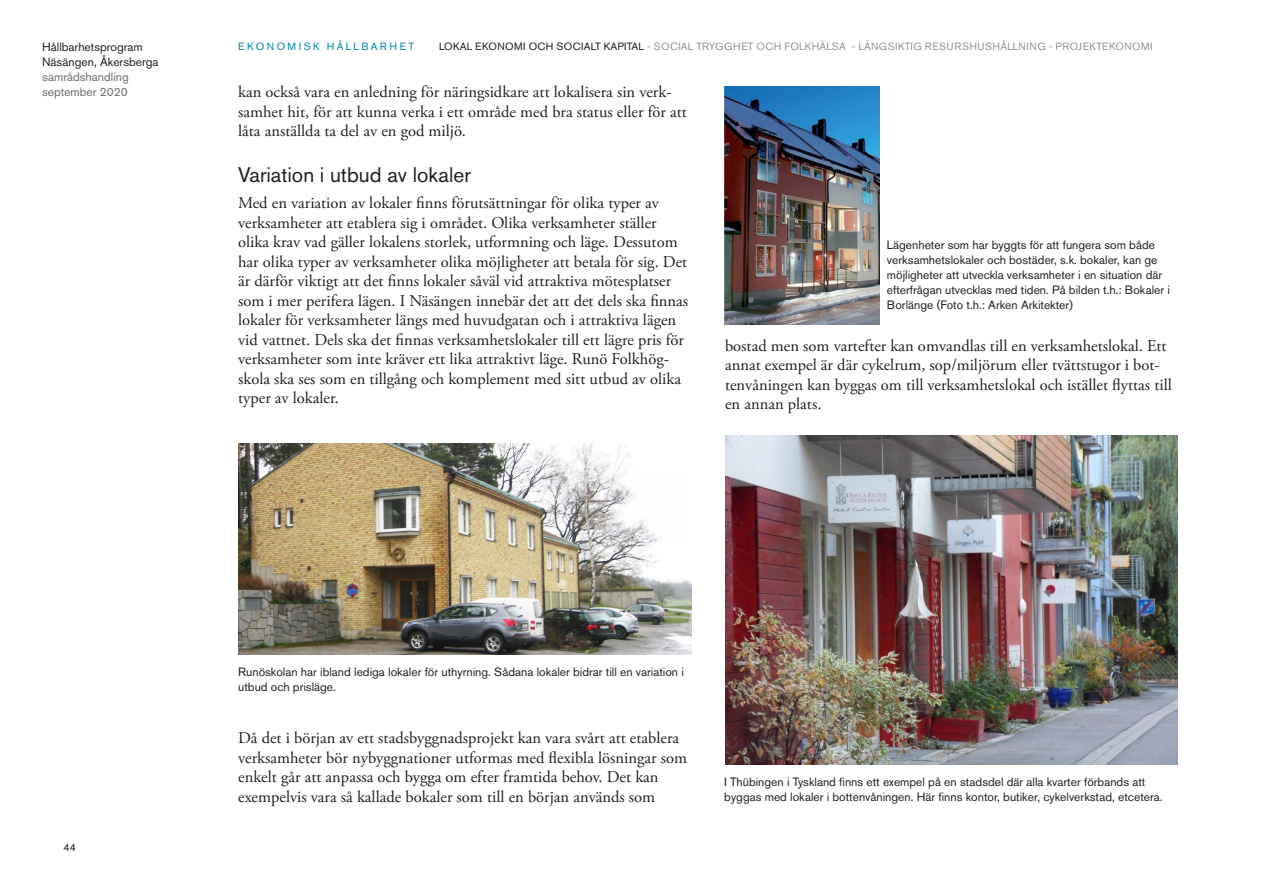
<style>
.page{position:relative;width:1263px;height:893px;background:#fff}
.page>*{position:absolute;margin:0;border:0;box-sizing:border-box;transform-origin:0 0}
.Rubrik_3{font:21px "Akzidenz Grotesk Std";color:#231f20}
.t1{font:16.5px/19.5px "Adobe Garamond Pro";color:#231f20}
.Bildtext{font:12px/15px "Akzidenz Grotesk Std";color:#231f20}
.t2{font:12px/15px "Akzidenz Grotesk Std";color:#6c6d70}
.t3{font:10.5px "Akzidenz Grotesk Std";letter-spacing:.035em;color:#939598}
.t4{font:10.5px "Akzidenz Grotesk Std";letter-spacing:.235em;color:#0087b2}
.t5{font:10.5px "Akzidenz Grotesk Std";color:#231f20}
.s1{color:#231f20}
</style>
<div class="page">
<img style="left:725px;top:86px;width:154px;height:238px">
<img style="left:238px;top:444px;width:454px;height:210px">
<img style="left:725px;top:436px;width:453px;height:328px">
<p class="Bildtext" style="left:42px;top:39px;width:118px">Hållbarhetsprogram<br>Näsängen, Åkersberga</p>
<p class="t2" style="left:42px;top:69px;width:88px">samrådshandling september 2020</p>
<p class="t4" style="left:238px;top:40px;width:178px">EKONOMISK HÅLLBARHET</p>
<p class="t3" style="left:439px;top:40px;width:715px"><span class="s1">LOKAL EKONOMI OCH SOCIALT KAPITAL</span> - SOCIAL TRYGGHET OCH FOLKHÄLSA - LÅNGSIKTIG RESURSHUSHÅLLNING - PROJEKTEKONOMI</p>
<p class="t1" style="left:238px;top:83px;width:450px">kan också vara en anledning för näringsidkare att lokalisera sin verk&shy;samhet hit, för att kunna verka i ett område med bra status eller för att låta anställda ta del av en god miljö.</p>
<p class="Rubrik_3" style="left:238px;top:162px;width:234px">Variation i utbud av lokaler</p>
<p class="t1" style="left:238px;top:194px;width:452px">Med en variation av lokaler finns förutsättningar för olika typer av verksamheter att etablera sig i området. Olika verksamheter ställer olika krav vad gäller lokalens storlek, utformning och läge. Dessutom har olika typer av verksamheter olika möjligheter att betala för sig. Det är därför viktigt att det finns lokaler såväl vid attraktiva mötesplatser som i mer perifera lägen. I Näsängen innebär det att det dels ska finnas lokaler för verksamheter längs med huvudgatan och i attraktiva lägen vid vattnet. Dels ska det finnas verksamhetslokaler till ett lägre pris för verksamheter som inte kräver ett lika attraktivt läge. Runö Folkhög&shy;skola ska ses som en tillgång och komplement med sitt utbud av olika typer av lokaler.</p>
<p class="Bildtext" style="left:887px;top:237px;width:285px">Lägenheter som har byggts för att fungera som både verksamhetslokaler och bostäder, s.k. bokaler, kan ge möjligheter att utveckla verksamheter i en situation där efterfrågan utvecklas med tiden. På bilden t.h.: Bokaler i Borlänge (Foto t.h.: Arken Arkitekter)</p>
<p class="t1" style="left:725px;top:336px;width:448px">bostad men som vartefter kan omvandlas till en verksamhetslokal. Ett annat exempel är där cykelrum, sop/miljörum eller tvättstugor i bot&shy;tenvåningen kan byggas om till verksamhetslokal och istället flyttas till en annan plats.</p>
<p class="t5" style="left:63px;top:841px;width:14px">44</p>
<p class="Bildtext" style="left:238px;top:664px;width:447px">Runöskolan har ibland lediga lokaler för uthyrning. Sådana lokaler bidrar till en variation i utbud och prisläge.</p>
<p class="t1" style="left:238px;top:729px;width:450px">Då det i början av ett stadsbyggnadsprojekt kan vara svårt att etablera verksamheter bör nybyggnationer utformas med flexibla lösningar som enkelt går att anpassa och bygga om efter framtida behov. Det kan exempelvis vara så kallade bokaler som till en början används som</p>
<p class="Bildtext" style="left:724px;top:774px;width:440px">I Thübingen i Tyskland finns ett exempel på en stadsdel där alla kvarter förbands att byggas med lokaler i bottenvåningen. Här finns kontor, butiker, cykelverkstad, etcetera.</p>
</div>
